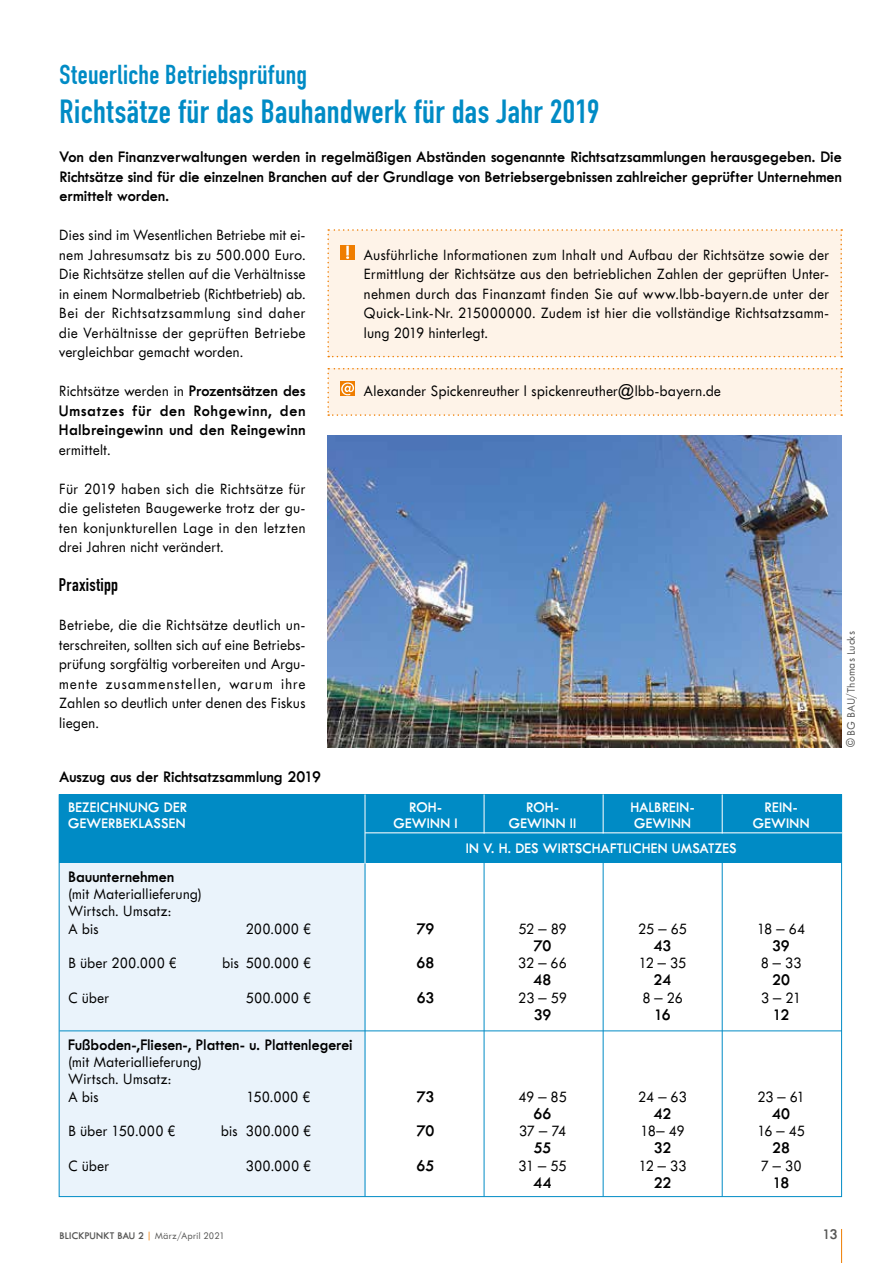
<style>
.page{position:relative;width:893px;height:1263px;background:#fff}
.page>*{position:absolute;margin:0;border:0;box-sizing:border-box;transform-origin:0 0}
.t1{font:33px "DIN Engschrift";letter-spacing:.01em;color:#008bc5}
.t2{font:27px "DIN Engschrift";letter-spacing:.01em;color:#008bc5}
.t3{font:18px "DIN Engschrift";color:#000}
.t4{font:500 16.5px/19.5px "Tw Cen MT Std Semi";letter-spacing:.005em;color:#000;text-align:justify}
.t5{font:600 16.5px/19.5px "Tw Cen MT Std";letter-spacing:.005em;color:#000;text-align:justify}
.t6{font:600 16.5px/19.5px "Tw Cen MT Std";letter-spacing:.025em;color:#000}
.t7{font:600 16.5px "Tw Cen MT Std";letter-spacing:.005em;color:#000;scale:.96 1}
.t8{font:600 15px "Tw Cen MT Std";letter-spacing:.01em;color:#fff}
.t9{font:600 15px "Tw Cen MT Std";color:#575756}
.t10{font:500 12px "Tw Cen MT Std Semi";letter-spacing:.015em;color:#575756}
.t11{font:600 10.5px "Tw Cen MT Std";letter-spacing:.015em;color:#575756}
.s1{font-family:"Tw Cen MT Std";font-weight:600}
.s2{font-family:"Tw Cen MT Std Semi";font-weight:500;color:#ef7d00}
.s3{font-family:"Tw Cen MT Std Semi";font-weight:500}
</style>
<div class="page">
<div style="left:327px;top:229px;width:515px;height:128px;background:#fef3e8"></div>
<div style="left:327px;top:368px;width:515px;height:48px;background:#fef3e8"></div>
<hr style="left:841px;top:1229px;width:1px;height:34px;background:#ef7d00">
<div style="left:59px;top:824px;width:306px;height:372px;background:#eaf3fb"></div>
<div style="left:60px;top:795px;width:782px;height:68px;background:#008bc5"></div>
<hr style="left:722px;top:833px;width:1px;height:363px;background:#008bc5">
<hr style="left:722px;top:794px;width:1px;height:39px;background:#fff">
<hr style="left:603px;top:833px;width:1px;height:363px;background:#008bc5">
<hr style="left:603px;top:794px;width:1px;height:39px;background:#fff">
<hr style="left:484px;top:833px;width:1px;height:363px;background:#008bc5">
<hr style="left:484px;top:794px;width:1px;height:39px;background:#fff">
<hr style="left:365px;top:833px;width:1px;height:363px;background:#008bc5">
<hr style="left:365px;top:794px;width:1px;height:70px;background:#fff">
<hr style="left:60px;top:1030px;width:782px;height:1px;background:#008bc5">
<img style="left:327px;top:435px;width:515px;height:312px">
<hr style="left:365px;top:832px;width:477px;height:1px;background:#fff">
<h2 class="t2" style="left:60px;top:59px;width:249px">Steuerliche Betriebsprüfung</h2>
<h1 class="t1" style="left:60px;top:92px;width:541px">Richtsätze für das Bauhandwerk für das Jahr 2019</h1>
<p class="t5" style="left:60px;top:147px;width:784px">Von den Finanzverwaltungen werden in regelmäßigen Abständen sogenannte Richtsatzsammlungen herausgegeben. Die Richtsätze sind für die einzelnen Branchen auf der Grundlage von Betriebsergebnissen zahlreicher geprüfter Unternehmen ermittelt worden.</p>
<p class="t4" style="left:59px;top:226px;width:248px">Dies sind im Wesentlichen Betriebe mit ei&shy;nem Jahresumsatz bis zu 500.000 Euro.<br>Die Richtsätze stellen auf die Verhältnisse in einem Normalbetrieb (Richtbetrieb) ab.<br>Bei der Richtsatzsammlung sind daher die Verhältnisse der geprüften Betriebe vergleichbar gemacht worden.</p>
<p class="t4" style="left:59px;top:382px;width:248px">Richtsätze werden in <span class="s1">Prozentsätzen des</span></p>
<p class="t6" style="left:59px;top:401px;width:248px">Umsatzes für den Rohgewinn, den<br>Halbreingewinn und den Reingewinn</p>
<p class="t4" style="left:59px;top:440px;width:53px">ermittelt.</p>
<p class="t4" style="left:59px;top:479px;width:248px">Für 2019 haben sich die Richtsätze für die gelisteten Baugewerke trotz der gu&shy;ten konjunkturellen Lage in den letzten drei Jahren nicht verändert.</p>
<p class="t3" style="left:59px;top:574px;width:61px">Praxistipp</p>
<p class="t4" style="left:59px;top:616px;width:248px">Betriebe, die die Richtsätze deutlich un&shy;terschreiten, sollten sich auf eine Betriebs&shy;prüfung sorgfältig vorbereiten und Argu&shy;mente zusammenstellen, warum ihre Zahlen so deutlich unter denen des Fiskus liegen.</p>
<p class="t4" style="left:364px;top:245px;width:467px">Ausführliche Informationen zum Inhalt und Aufbau der Richtsätze sowie der Ermittlung der Richtsätze aus den betrieblichen Zahlen der geprüften Unter&shy;nehmen durch das Finanzamt finden Sie auf www.lbb-bayern.de unter der Quick-Link-Nr. 215000000. Zudem ist hier die vollständige Richtsatzsamm&shy;lung 2019 hinterlegt.</p>
<p class="t4" style="left:364px;top:382px;width:359px">Alexander Spickenreuther l spickenreuther@lbb-bayern.de</p>
<p class="t10" style="left:845px;top:747px;width:117px;rotate:-90deg">© BG BAU/Thomas Lucks</p>
<p class="t5" style="left:60px;top:767px;width:263px">Auszug aus der Richtsatzsammlung 2019</p>
<p class="t8" style="left:68px;top:799px;width:17px">Bezeichnung</p>
<p class="t8" style="left:164px;top:799px;width:6px">der</p>
<p class="t8" style="left:409px;top:799px;width:35px">Roh-</p>
<p class="t8" style="left:526px;top:799px;width:35px">Roh-</p>
<p class="t8" style="left:630px;top:799px;width:18px">Halbrein</p>
<p class="t8" style="left:690px;top:799px;width:6px">-</p>
<p class="t8" style="left:765px;top:799px;width:35px">Rein-</p>
<p class="t8" style="left:68px;top:815px;width:18px">Gewerbeklassengewinn</p>
<p class="t8" style="left:454px;top:815px;width:20px">I gewinn</p>
<p class="t8" style="left:570px;top:815px;width:25px">II gewinngewinn</p>
<p class="t8" style="left:466px;top:840px;width:58px">in v. H. des</p>
<p class="t8" style="left:543px;top:840px;width:9px">wirtschaftlichen</p>
<p class="t8" style="left:672px;top:840px;width:18px">Umsatzes</p>
<p class="t5" style="left:68px;top:867px;width:108px">Bauunternehmen</p>
<p class="t4" style="left:68px;top:885px;width:135px;line-height:17.2px;text-align:left">(mit Materiallieferung)<br>Wirtsch. Umsatz:<br>A bis</p>
<p class="t4" style="left:246px;top:919px;width:67px">200.000 €</p>
<p class="t5" style="left:417px;top:919px;width:19px">79</p>
<p class="t4" style="left:518px;top:919px;width:50px">52 – 89</p>
<p class="t4" style="left:638px;top:919px;width:50px">25 – 65</p>
<p class="t4" style="left:757px;top:919px;width:50px">18 – 64</p>
<p class="t5" style="left:534px;top:936px;width:19px">70</p>
<p class="t5" style="left:654px;top:936px;width:19px">43</p>
<p class="t5" style="left:772px;top:936px;width:19px">39</p>
<p class="t4" style="left:68px;top:953px;width:110px">B über 200.000 €</p>
<p class="t4" style="left:222px;top:953px;width:91px">bis 500.000 €</p>
<p class="t5" style="left:417px;top:953px;width:19px">68</p>
<p class="t4" style="left:518px;top:953px;width:50px">32 – 66</p>
<p class="t4" style="left:639px;top:953px;width:49px">12 – 35</p>
<p class="t4" style="left:761px;top:953px;width:42px">8 – 33</p>
<p class="t5" style="left:534px;top:970px;width:19px">48</p>
<p class="t5" style="left:654px;top:970px;width:19px">24</p>
<p class="t5" style="left:772px;top:970px;width:19px">20</p>
<p class="t4" style="left:68px;top:988px;width:43px">C über</p>
<p class="t4" style="left:246px;top:988px;width:67px">500.000 €</p>
<p class="t5" style="left:417px;top:987px;width:19px">63</p>
<p class="t4" style="left:518px;top:988px;width:50px">23 – 59</p>
<p class="t4" style="left:642px;top:988px;width:42px">8 – 26</p>
<p class="t4" style="left:761px;top:988px;width:42px">3 – 21</p>
<p class="t5" style="left:534px;top:1005px;width:19px">39</p>
<p class="t5" style="left:654px;top:1005px;width:18px">16</p>
<p class="t5" style="left:773px;top:1005px;width:18px">12</p>
<p class="t7" style="left:68px;top:1036px;width:298px">Fußboden-,Fliesen-, Platten- u. Plattenlegerei</p>
<p class="t4" style="left:68px;top:1053px;width:135px;line-height:17.2px;text-align:left">(mit Materiallieferung)<br>Wirtsch. Umsatz:<br>A bis</p>
<p class="t4" style="left:246px;top:1087px;width:66px">150.000 €</p>
<p class="t5" style="left:417px;top:1087px;width:19px">73</p>
<p class="t4" style="left:518px;top:1087px;width:50px">49 – 85</p>
<p class="t4" style="left:638px;top:1087px;width:50px">24 – 63</p>
<p class="t4" style="left:757px;top:1087px;width:49px">23 – 61</p>
<p class="t5" style="left:534px;top:1104px;width:19px">66</p>
<p class="t5" style="left:654px;top:1104px;width:19px">42</p>
<p class="t5" style="left:772px;top:1104px;width:19px">40</p>
<p class="t4" style="left:68px;top:1121px;width:109px">B über 150.000 €</p>
<p class="t4" style="left:221px;top:1121px;width:92px">bis 300.000 €</p>
<p class="t5" style="left:417px;top:1121px;width:19px">70</p>
<p class="t4" style="left:519px;top:1121px;width:49px">37 – 74</p>
<p class="t4" style="left:641px;top:1121px;width:45px">18– 49</p>
<p class="t4" style="left:757px;top:1121px;width:49px">16 – 45</p>
<p class="t5" style="left:534px;top:1138px;width:19px">55</p>
<p class="t5" style="left:654px;top:1138px;width:19px">32</p>
<p class="t5" style="left:772px;top:1138px;width:19px">28</p>
<p class="t4" style="left:68px;top:1156px;width:43px">C über</p>
<p class="t4" style="left:246px;top:1156px;width:67px">300.000 €</p>
<p class="t5" style="left:417px;top:1155px;width:19px">65</p>
<p class="t4" style="left:519px;top:1156px;width:49px">31 – 55</p>
<p class="t4" style="left:639px;top:1156px;width:49px">12 – 33</p>
<p class="t4" style="left:761px;top:1156px;width:42px">7 – 30</p>
<p class="t5" style="left:534px;top:1173px;width:20px">44</p>
<p class="t5" style="left:654px;top:1173px;width:19px">22</p>
<p class="t5" style="left:773px;top:1173px;width:18px">18</p>
<p class="t11" style="left:60px;top:1230px;width:167px">BLICKPUNKT BAU 2 <span class="s2">|</span> <span class="s3">März/April 2021</span></p>
<p class="t9" style="left:822px;top:1226px;width:17px">13</p>
</div>
